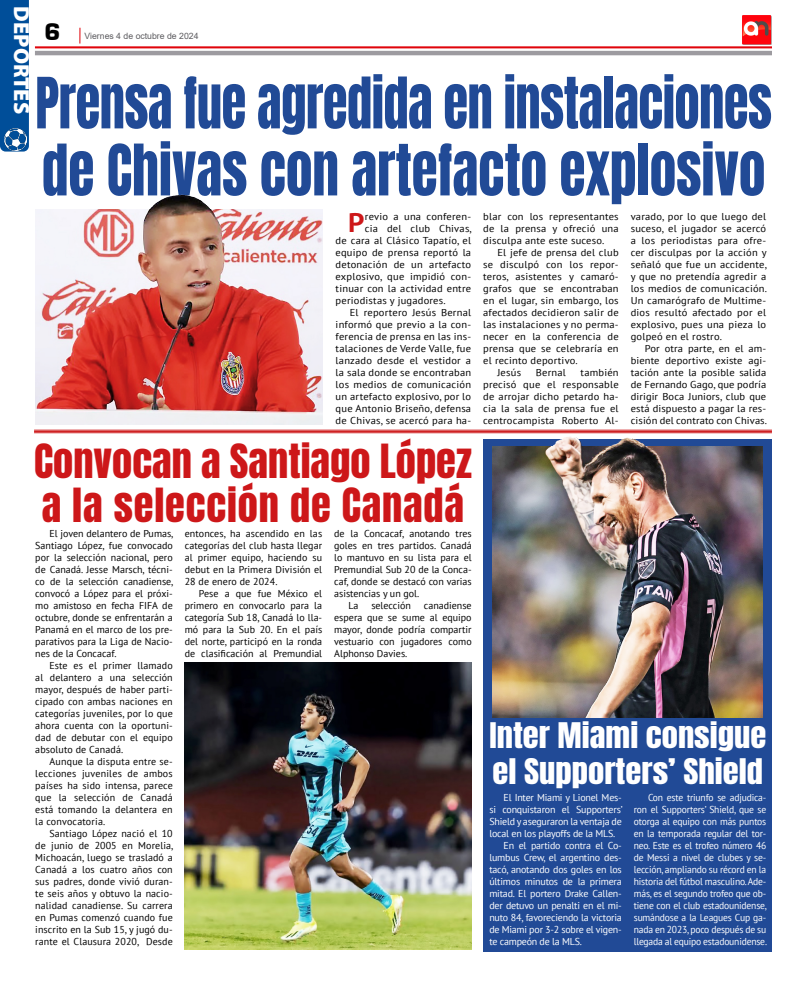
<style>
.page{position:relative;width:808px;height:1007px;background:#fff}
.page>*{position:absolute;margin:0;border:0;box-sizing:border-box;transform-origin:0 0}
.t1{font:60px/67px "Anton";letter-spacing:-.01em;color:#214a96;scale:.84 1}
.t2{font:40px/44px "Anton";color:#cd1719}
.t3{font:30px/36px "Anton";color:#fff;scale:1.09 1}
.t4{font:700 27.1px "PT Sans";color:#cd1719;scale:1.05 1}
.t5{font:900 25px "Eurostile";color:#000}
.t6{font:900 22px "Myriad Pro";color:#fff}
.t7{font:10px/12px "PT Sans";letter-spacing:.02em;color:#000;text-align:justify;scale:1.05 1}
.t8{font:10px/12px "PT Sans";letter-spacing:.02em;color:#000;text-align:justify}
.t9{font:10px/12px "PT Sans";letter-spacing:-.02em;color:#fff;text-align:justify;scale:.96 1}
.t10{font:10px "PT Sans";letter-spacing:-.02em;color:#fff}
.t11{font:10px "PT Sans";color:#000}
.t12{font:8.7px "Arial";color:#5c5b5f}
</style>
<div class="page">
<svg style="left:35px;top:28px;width:737px;height:27px"></svg>
<img style="left:742px;top:16px;width:30px;height:29px">
<div style="left:484px;top:439px;width:288px;height:512px;background:#214a96"></div>
<img style="left:493px;top:446px;width:270px;height:271px">
<img style="left:546px;top:437px;width:23px;height:57px">
<img style="left:35px;top:209px;width:287px;height:215px">
<hr style="left:34px;top:430px;width:738px;height:1px;background:#cd1719">
<hr style="left:34px;top:431px;width:738px;height:1px;background:#cd1719">
<hr style="left:34px;top:432px;width:738px;height:1px;background:#cd1719">
<img style="left:185px;top:662px;width:287px;height:287px">
<img style="left:138px;top:195px;width:43px;height:97px">
<div style="left:0;top:0;width:29px;height:151px;background:#004e99"></div>
<img style="left:5px;top:128px;width:21px;height:22px">
<h3 class="t6" style="left:36px;top:6px;width:109px;rotate:90deg">DEPORTES</h3>
<h3 class="t5" style="left:44px;top:18px;width:18px">6</h3>
<p class="t12" style="left:85px;top:30px;width:115px">Viernes 4 de octubre de 2024</p>
<h1 class="t1" style="left:35px;top:74px;width:878px">Prensa fue agredida en instalaciones de Chivas con artefacto explosivo</h1>
<h3 class="t4" style="left:348px;top:204px;width:17px">P</h3>
<p class="t7" style="left:365px;top:210px;width:103px">revio a una conferen-</p>
<p class="t7" style="left:365px;top:222px;width:103px">cia del club Chivas,</p>
<p class="t7" style="left:336px;top:234px;width:131px">de cara al Clásico Tapatío, el</p>
<p class="t7" style="left:336px;top:246px;width:131px">equipo de prensa reportó la</p>
<p class="t7" style="left:336px;top:258px;width:131px">detonación de un artefacto</p>
<p class="t7" style="left:336px;top:270px;width:131px">explosivo, que impidió con-</p>
<p class="t7" style="left:336px;top:282px;width:131px">tinuar con la actividad entre</p>
<p class="t7" style="left:336px;top:294px;width:106px">periodistas y jugadores.</p>
<p class="t7" style="left:350px;top:306px;width:117px">El reportero Jesús Bernal</p>
<p class="t7" style="left:336px;top:318px;width:131px">informó que previo a la con-</p>
<p class="t7" style="left:336px;top:330px;width:131px">ferencia de prensa en las ins-</p>
<p class="t7" style="left:336px;top:342px;width:131px">talaciones de Verde Valle, fue</p>
<p class="t7" style="left:336px;top:354px;width:131px">lanzado desde el vestidor a</p>
<p class="t7" style="left:336px;top:366px;width:131px">la sala donde se encontraban</p>
<p class="t7" style="left:336px;top:378px;width:131px">los medios de comunicación</p>
<p class="t7" style="left:336px;top:390px;width:131px">un artefacto explosivo, por lo</p>
<p class="t7" style="left:336px;top:402px;width:131px">que Antonio Briseño, defensa</p>
<p class="t7" style="left:336px;top:414px;width:131px">de Chivas, se acercó para ha-</p>
<h2 class="t2" style="left:34px;top:442px;width:439px">Convocan a Santiago López a la selección de Canadá</h2>
<p class="t8" style="left:35px;top:527px;width:140px;text-indent:14px">El joven delantero de Pumas, Santiago López, fue convocado por la selección nacional, pero de Canadá. Jesse Marsch, técni&shy;co de la selección canadiense, convocó a López para el próxi&shy;mo amistoso en fecha FIFA de octubre, donde se enfrentarán a Panamá en el marco de los pre&shy;parativos para la Liga de Nacio&shy;nes de la Concacaf.</p>
<p class="t8" style="left:35px;top:659px;width:139px;text-indent:14px">Este es el primer llamado al delantero a una selección mayor, después de haber parti&shy;cipado con ambas naciones en categorías juveniles, por lo que ahora cuenta con la oportuni&shy;dad de debutar con el equipo absoluto de Canadá.</p>
<p class="t8" style="left:35px;top:755px;width:139px;text-indent:14px">Aunque la disputa entre se&shy;lecciones juveniles de ambos países ha sido intensa, parece que la selección de Canadá está tomando la delantera en la convocatoria.</p>
<p class="t8" style="left:35px;top:827px;width:140px;text-indent:14px">Santiago López nació el 10 de junio de 2005 en Morelia, Michoacán, luego se trasladó a Canadá a los cuatro años con sus padres, donde vivió duran&shy;te seis años y obtuvo la nacio&shy;nalidad canadiense. Su carrera en Pumas comenzó cuando fue inscrito en la Sub 15, y jugó du&shy;rante el Clausura 2020, Desde</p>
<p class="t8" style="left:185px;top:527px;width:139px">entonces, ha ascendido en las categorías del club hasta llegar al primer equipo, haciendo su debut en la Primera División el 28 de enero de 2024.</p>
<p class="t8" style="left:185px;top:587px;width:139px;text-indent:14px">Pese a que fue México el primero en convocarlo para la categoría Sub 18, Canadá lo lla&shy;mó para la Sub 20. En el país del norte, participó en la ronda de clasificación al Premundial</p>
<p class="t11" style="left:334px;top:527px;width:139px">de la Concacaf, anotando tres</p>
<p class="t11" style="left:334px;top:539px;width:139px">goles en tres partidos. Canadá</p>
<p class="t11" style="left:334px;top:551px;width:139px">lo mantuvo en su lista para el</p>
<p class="t11" style="left:334px;top:563px;width:139px">Premundial Sub 20 de la Conca-</p>
<p class="t11" style="left:334px;top:575px;width:139px">caf, donde se destacó con varias</p>
<p class="t11" style="left:334px;top:587px;width:87px">asistencias y un gol.</p>
<p class="t8" style="left:348px;top:599px;width:11px">La</p>
<p class="t11" style="left:371px;top:599px;width:41px">selección</p>
<p class="t8" style="left:334px;top:599px;width:139px;text-indent:90px">canadiense espera que se sume al equipo mayor, donde podría compartir vestuario con jugadores como Alphonso Davies.</p>
<p class="t7" style="left:483px;top:210px;width:131px">blar con los representantes de la prensa y ofreció una disculpa ante este suceso.</p>
<p class="t7" style="left:497px;top:246px;width:117px">El jefe de prensa del club</p>
<p class="t7" style="left:483px;top:258px;width:131px">se disculpó con los repor-</p>
<p class="t7" style="left:483px;top:270px;width:131px">teros, asistentes y camaró-</p>
<p class="t7" style="left:483px;top:282px;width:131px">grafos que se encontraban</p>
<p class="t7" style="left:483px;top:294px;width:131px">en el lugar, sin embargo, los</p>
<p class="t7" style="left:483px;top:306px;width:131px">afectados decidieron salir de</p>
<p class="t7" style="left:483px;top:318px;width:131px">las instalaciones y no perma-</p>
<p class="t7" style="left:483px;top:330px;width:131px">necer en la conferencia de</p>
<p class="t7" style="left:483px;top:342px;width:131px">prensa que se celebraría en</p>
<p class="t7" style="left:483px;top:354px;width:92px">el recinto deportivo.</p>
<p class="t7" style="left:497px;top:366px;width:24px">Jesús</p>
<p class="t7" style="left:536px;top:366px;width:30px">Bernal</p>
<p class="t7" style="left:483px;top:366px;width:131px;text-indent:97px">también precisó que el responsable de arrojar dicho petardo ha&shy;cia la sala de prensa fue el centrocampista Roberto Al-</p>
<p class="t7" style="left:631px;top:210px;width:131px">varado, por lo que luego del suceso, el jugador se acercó a los periodistas para ofre&shy;cer disculpas por la acción y señaló que fue un accidente, y que no pretendía agredir a los medios de comunicación.<br>Un camarógrafo de Multime&shy;dios resultó afectado por el explosivo, pues una pieza lo golpeó en el rostro.</p>
<p class="t7" style="left:631px;top:342px;width:131px;text-indent:14px">Por otra parte, en el am&shy;biente deportivo existe agi&shy;tación ante la posible salida de Fernando Gago, que podría dirigir Boca Juniors, club que está dispuesto a pagar la res&shy;cisión del contrato con Chivas.</p>
<h3 class="t3" style="left:489px;top:719px;width:256px">Inter Miami consigue el Supporters’ Shield</h3>
<p class="t10" style="left:503px;top:790px;width:120px">El Inter Miami y Lionel Mes-</p>
<p class="t10" style="left:489px;top:802px;width:135px">si conquistaron el Supporters’</p>
<p class="t10" style="left:489px;top:814px;width:134px">Shield y aseguraron la ventaja de</p>
<p class="t10" style="left:489px;top:826px;width:128px">local en los playoffs de la MLS.</p>
<p class="t10" style="left:503px;top:838px;width:120px">En el partido contra el Co-</p>
<p class="t10" style="left:489px;top:850px;width:134px">lumbus Crew, el argentino des-</p>
<p class="t10" style="left:489px;top:862px;width:134px">tacó, anotando dos goles en los</p>
<p class="t10" style="left:489px;top:874px;width:134px">últimos minutos de la primera</p>
<p class="t10" style="left:489px;top:886px;width:134px">mitad. El portero Drake Callen-</p>
<p class="t10" style="left:489px;top:898px;width:134px">der detuvo un penalti en el mi-</p>
<p class="t10" style="left:489px;top:910px;width:134px">nuto 84, favoreciendo la victoria</p>
<p class="t10" style="left:489px;top:922px;width:134px">de Miami por 3-2 sobre el vigen-</p>
<p class="t10" style="left:489px;top:934px;width:94px">te campeón de la MLS.</p>
<p class="t9" style="left:634px;top:791px;width:140px;text-indent:14px">Con este triunfo se adjudica&shy;ron el Supporters’ Shield, que se otorga al equipo con más puntos en la temporada regular del tor&shy;neo. Este es el trofeo número 46 de Messi a nivel de clubes y se&shy;lección, ampliando su récord en la historia del fútbol masculino. Ade&shy;más, es el segundo trofeo que ob&shy;tiene con el club estadounidense, sumándose a la Leagues Cup ga&shy;nada en 2023, poco después de su llegada al equipo estadounidense.</p>
</div>
